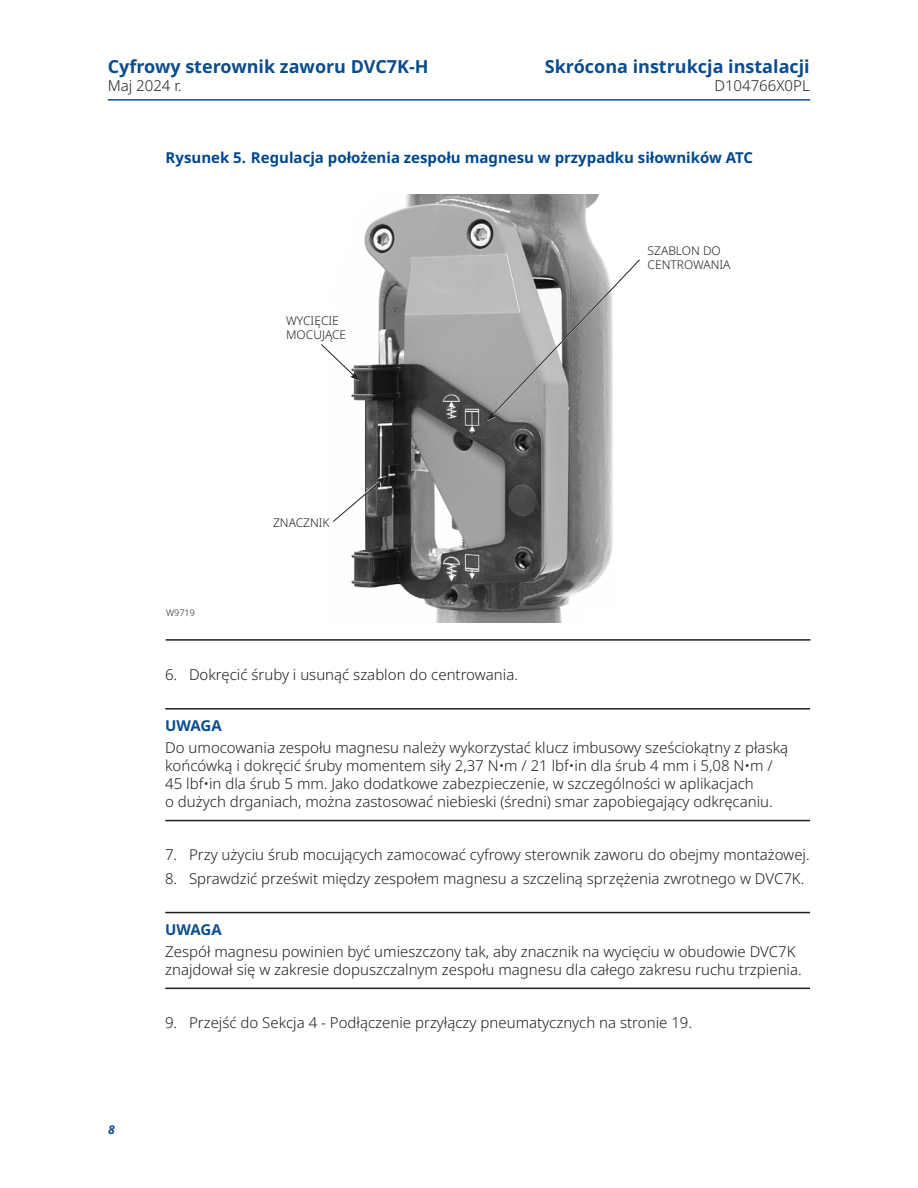
<style>
.page{position:relative;width:918px;height:1188px;background:#fff}
.page>*{position:absolute;margin:0;border:0;box-sizing:border-box;transform-origin:0 0}
._07_MP_Manual_document_type_right_aligned{font:700 18px "Noto Sans";color:#0b4c8c}
._06_Important___Tip_Text{font:300 15px/18px "Noto Sans";color:#231f20}
.t1{font:700 15px "Noto Sans";color:#01478d}
._06_Important___Tip{font:700 15px "Noto Sans";letter-spacing:-.01em;color:#0b4c8c}
._07_MP_Date_left_aligned{font:300 15px "Noto Sans";color:#231f20}
._03_Figure_call_outs{font:300 12px/14.4px "Noto Sans";color:#231f20}
.t2{font:italic 700 12px "Noto Sans";color:#0b4c8c}
.Art_Number{font:300 9px "Noto Sans";color:#231f20}
</style>
<div class="page">
<hr style="left:108px;top:99px;width:702px;height:2px;background:#0b4c8c">
<hr style="left:166px;top:639px;width:644px;height:2px;background:#231f20">
<hr style="left:165px;top:708px;width:645px;height:2px;background:#231f20">
<hr style="left:165px;top:820px;width:645px;height:1px;background:#231f20">
<hr style="left:165px;top:912px;width:645px;height:1px;background:#231f20">
<hr style="left:165px;top:988px;width:645px;height:1px;background:#231f20">
<img style="left:351px;top:195px;width:262px;height:427px">
<svg style="left:333px;top:476px;width:54px;height:47px"></svg>
<svg style="left:487px;top:259px;width:153px;height:162px"></svg>
<svg style="left:321px;top:343px;width:38px;height:38px"></svg>
<p class="_07_MP_Manual_document_type_right_aligned" style="left:108px;top:57px;width:322px">Cyfrowy sterownik zaworu DVC7K-H</p>
<p class="_07_MP_Date_left_aligned" style="left:108px;top:77px;width:75px">Maj 2024 r.</p>
<p class="_07_MP_Manual_document_type_right_aligned" style="left:545px;top:57px;width:266px">Skrócona instrukcja instalacji</p>
<p class="_06_Important___Tip_Text" style="left:714px;top:77px;width:97px">D104766X0PL</p>
<p class="t1" style="left:166px;top:150px;width:589px">Rysunek 5. Regulacja położenia zespołu magnesu w przypadku siłowników ATC</p>
<p class="Art_Number" style="left:166px;top:608px;width:30px">W9719</p>
<p class="_03_Figure_call_outs" style="left:286px;top:314px;width:62px">WYCIĘCIE<br>MOCUJĄCE</p>
<p class="_03_Figure_call_outs" style="left:273px;top:515px;width:58px">ZNACZNIK</p>
<p class="_03_Figure_call_outs" style="left:648px;top:243px;width:84px">SZABLON DO<br>CENTROWANIA</p>
<p class="t2" style="left:108px;top:1121px;width:8px">8</p>
<p class="_06_Important___Tip_Text" style="left:165px;top:666px;width:355px">6. Dokręcić śruby i usunąć szablon do centrowania.</p>
<p class="_06_Important___Tip" style="left:165px;top:717px;width:58px">UWAGA</p>
<p class="_06_Important___Tip_Text" style="left:165px;top:739px;width:624px">Do umocowania zespołu magnesu należy wykorzystać klucz imbusowy sześciokątny z płaską końcówką i dokręcić śruby momentem siły 2,37 N•m / 21 lbf•in dla śrub 4 mm i 5,08 N•m / 45 lbf•in dla śrub 5 mm. Jako dodatkowe zabezpieczenie, w szczególności w aplikacjach<br>o dużych drganiach, można zastosować niebieski (średni) smar zapobiegający odkręcaniu.</p>
<p class="_06_Important___Tip_Text" style="left:165px;top:846px;width:646px">7. Przy użyciu śrub mocujących zamocować cyfrowy sterownik zaworu do obejmy montażowej.</p>
<p class="_06_Important___Tip_Text" style="left:165px;top:870px;width:641px">8. Sprawdzić prześwit między zespołem magnesu a szczeliną sprzężenia zwrotnego w DVC7K.</p>
<p class="_06_Important___Tip" style="left:165px;top:921px;width:58px">UWAGA</p>
<p class="_06_Important___Tip_Text" style="left:165px;top:943px;width:638px">Zespół magnesu powinien być umieszczony tak, aby znacznik na wycięciu w obudowie DVC7K znajdował się w zakresie dopuszczalnym zespołu magnesu dla całego zakresu ruchu trzpienia.</p>
<p class="_06_Important___Tip_Text" style="left:165px;top:1014px;width:529px">9. Przejść do Sekcja 4 - Podłączenie przyłączy pneumatycznych na stronie 19.</p>
</div>
